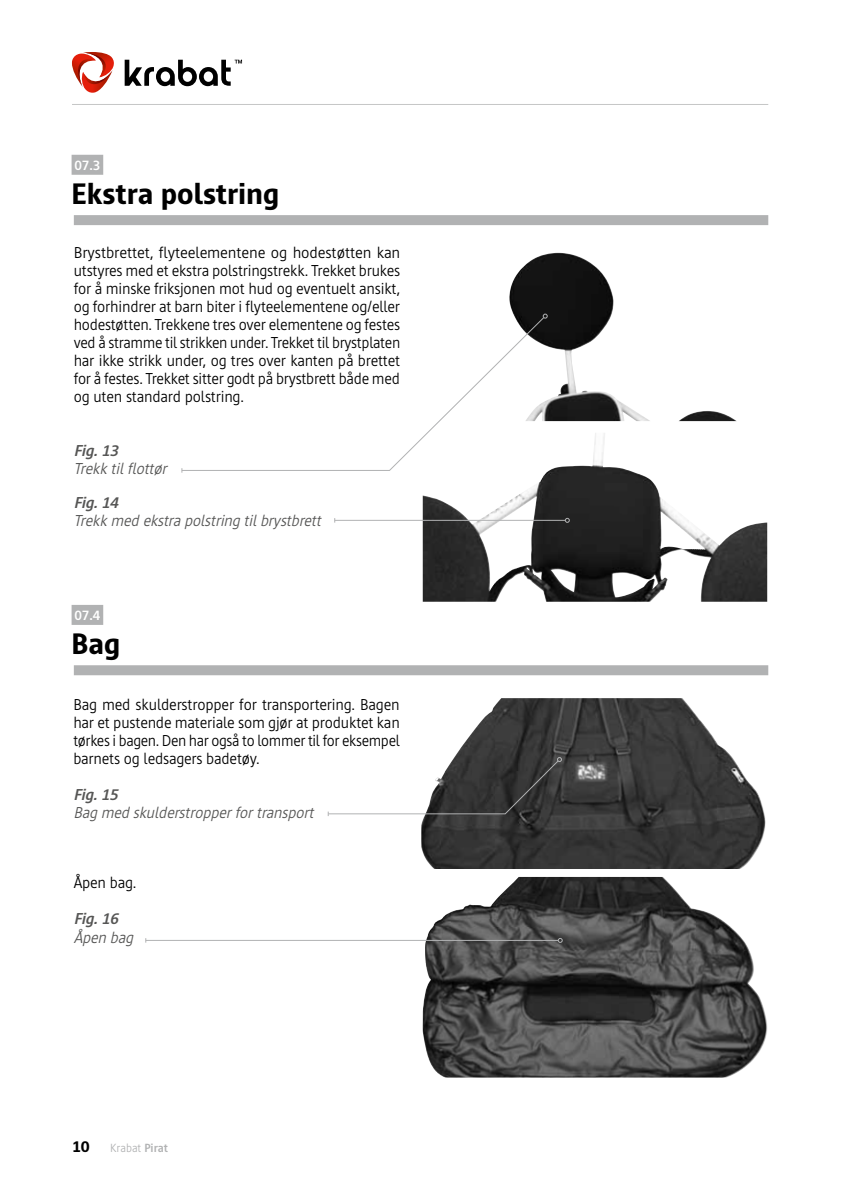
<style>
.page{position:relative;width:842px;height:1191px;background:#fff}
.page>*{position:absolute;margin:0;border:0;box-sizing:border-box;transform-origin:0 0}
.t1{font:800 30px "Cast";color:#000}
.t2{font:300 16px/18px "Cast";letter-spacing:-.01em;color:#000;text-align:justify}
.t3{font:italic 300 16px "Cast";color:#565655}
.t4{font:italic 700 16px "Cast";color:#565655}
.t5{font:800 16px "Cast";color:#000}
.t6{font:700 14px "Cast";color:#fff}
.t7{font:300 12px "Cast";color:#b1b2b3}
.s1{font-weight:700}
</style>
<div class="page">
<img style="left:423px;top:877px;width:344px;height:200px">
<img style="left:421px;top:698px;width:345px;height:171px">
<img style="left:423px;top:433px;width:344px;height:169px">
<img style="left:509px;top:253px;width:228px;height:168px">
<div style="left:74px;top:215px;width:694px;height:10px;background:#b1b2b3"></div>
<div style="left:74px;top:665px;width:694px;height:10px;background:#b1b2b3"></div>
<div style="left:72px;top:155px;width:31px;height:20px;background:#b1b2b3"></div>
<div style="left:72px;top:605px;width:31px;height:20px;background:#b1b2b3"></div>
<svg style="left:182px;top:316px;width:363px;height:155px"></svg>
<svg style="left:543px;top:314px;width:5px;height:5px"></svg>
<hr style="left:335px;top:520px;width:230px;height:1px;background:#b1b2b3">
<svg style="left:565px;top:518px;width:5px;height:5px"></svg>
<svg style="left:327px;top:757px;width:235px;height:59px"></svg>
<hr style="left:146px;top:940px;width:412px;height:1px;background:#b1b2b3">
<svg style="left:558px;top:938px;width:5px;height:5px"></svg>
<svg style="left:72px;top:52px;width:42px;height:41px"></svg>
<svg style="left:125px;top:60px;width:117px;height:26px"></svg>
<hr style="left:72px;top:104px;width:696px;height:1px;background:#c5c6c6">
<p class="t6" style="left:74px;top:157px;width:27px">07.3</p>
<h1 class="t1" style="left:72px;top:176px;width:209px">Ekstra polstring</h1>
<p class="t2" style="left:74px;top:244px;width:328px">Brystbrettet, flyteelementene og hodestøtten kan utstyres med et ekstra polstringstrekk. Trekket brukes for å minske friksjonen mot hud og eventuelt ansikt, og forhindrer at barn biter i flyteelementene og/eller hodestøtten. Trekkene tres over elementene og festes ved å stramme til strikken under. Trekket til brystplaten har ikke strikk under, og tres over kanten på brettet for å festes. Trekket sitter godt på brystbrett både med og uten standard polstring.</p>
<p class="t4" style="left:74px;top:442px;width:50px">Fig.13</p>
<p class="t3" style="left:74px;top:460px;width:98px">Trekk tilflottør</p>
<p class="t4" style="left:74px;top:493px;width:50px">Fig.14</p>
<p class="t3" style="left:74px;top:511px;width:252px">Trekk med ekstra polstring tilbrystbrett</p>
<p class="t6" style="left:74px;top:607px;width:27px">07.4</p>
<h1 class="t1" style="left:72px;top:626px;width:50px">Bag</h1>
<p class="t2" style="left:73px;top:696px;width:328px">Bag med skulderstropper for transportering. Bagen har et pustende materiale som gjør at produktet kan tørkes i bagen. Den har også to lommer til for eksempel barnets og ledsagers badetøy.</p>
<p class="t4" style="left:73px;top:785px;width:50px">Fig.15</p>
<p class="t3" style="left:73px;top:804px;width:245px">Bag med skulderstropperfortransport</p>
<p class="t2" style="left:74px;top:874px;width:64px">Åpen bag.</p>
<p class="t4" style="left:74px;top:910px;width:50px">Fig.16</p>
<p class="t3" style="left:74px;top:928px;width:65px">Åpen bag</p>
<p class="t5" style="left:72px;top:1137px;width:19px">10</p>
<p class="t7" style="left:110px;top:1141px;width:59px">Krabat <span class="s1">Pirat</span></p>
</div>
